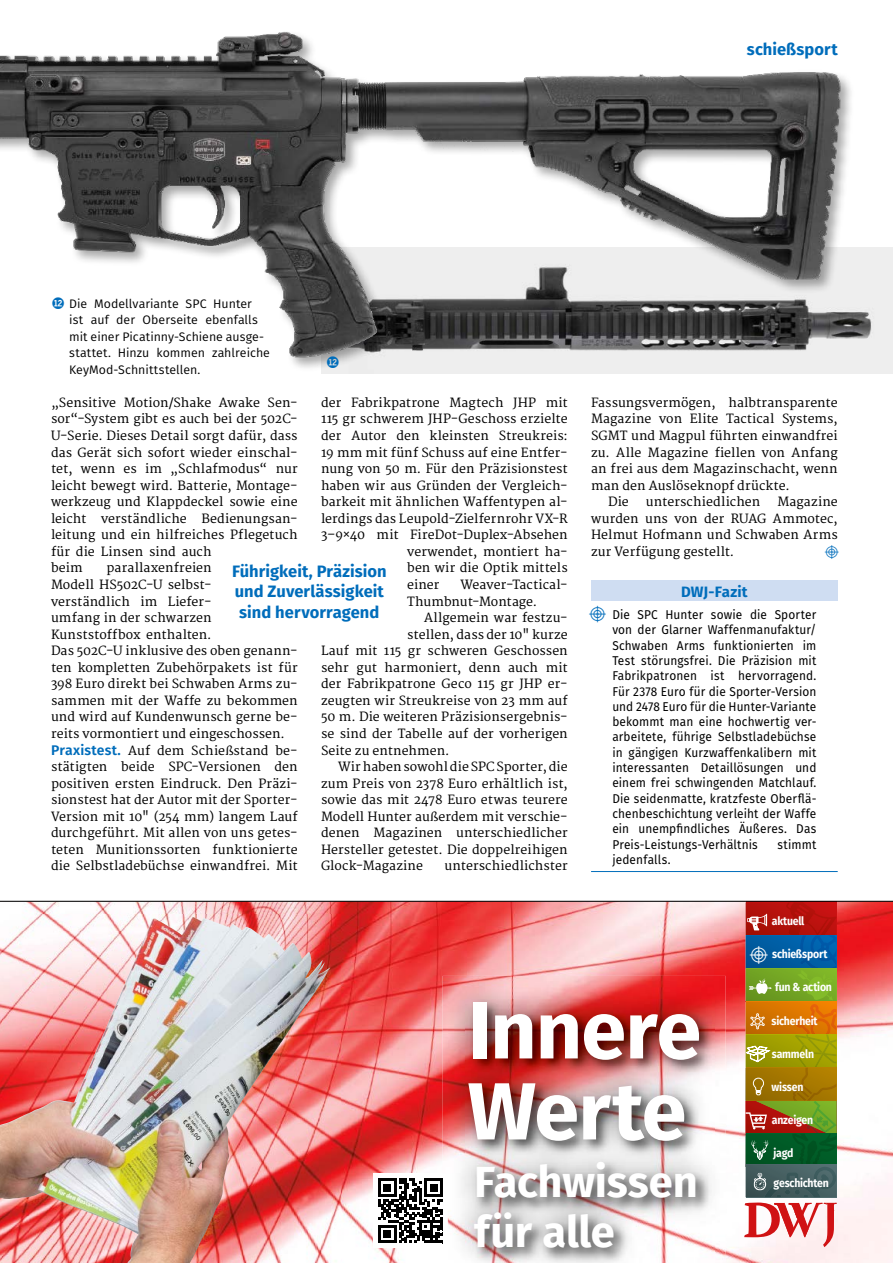
<style>
.page{position:relative;width:893px;height:1263px;background:#fff}
.page>*{position:absolute;margin:0;border:0;box-sizing:border-box;transform-origin:0 0}
.t1{font:700 81px/81px "Fira Sans";letter-spacing:-.015em;color:#fff}
.t2{font:700 43.5px/49.5px "Fira Sans";letter-spacing:-.005em;color:#fff}
.t3{font:19.5px "Poppi DWJ";color:#fff}
.t4{font:700 16.5px/20.5px "Fira Sans";letter-spacing:.005em;color:#006dbb}
.t5{font:16.5px "Nummer DWJ Nummer";color:#006dbb}
.t6{font:700 15px "Fira Sans";letter-spacing:.005em;color:#006dbb}
.t7{font:15px "Poppi DWJ";color:#006dbb}
.t8{font:12.75px/15.3px "Fira Sans";letter-spacing:.01em;color:#000;text-align:justify;scale:.93 1}
.t9{font:12.3px/16.5px "Merriweather";letter-spacing:.005em;color:#000}
.t10{font:12.3px/16.5px "Fira Sans";color:#000}
.t11{font:700 11.7px "Fira Sans";letter-spacing:-.02em;color:#fff;scale:.9 1}
.s1{font-family:"Nummer DWJ Nummer";font-size:16.5px;color:#006dbb}
.s2{font-family:"Fira Sans";font-weight:600;font-size:13.95px;color:#006dbb}
.s3{font-family:"Poppi DWJ";font-size:18px;color:#006dbb}
</style>
<div class="page">
<div style="left:591px;top:580px;width:247px;height:21px;background:#cfddf2"></div>
<hr style="left:591px;top:871px;width:247px;height:1px;background:#006dbb">
<img style="left:0;top:32px;width:893px;height:334px">
<img style="left:24px;top:902px;width:869px;height:361px">
<img style="left:24px;top:915px;width:317px;height:348px">
<img style="left:0;top:917px;width:330px;height:346px">
<svg style="left:744px;top:902px;width:93px;height:345px;background:#8a7643"></svg>
<div style="left:373px;top:1174px;width:75px;height:74px;background:#fff"></div>
<img style="left:443px;top:976px;width:283px;height:287px">
<img style="left:443px;top:1174px;width:5px;height:74px">
<svg style="left:378px;top:1178px;width:66px;height:65px"></svg>
<img style="left:466px;top:999px;width:248px;height:264px">
<hr style="left:0;top:901px;width:893px;height:1px;background:#000">
<h3 class="t4" style="left:747px;top:39px;width:92px">schießsport</h3>
<p class="t10" style="left:69px;top:295px;width:202px;text-indent:-18px"><span class="s1">e</span> Die Modellvariante SPC Hunter<br>ist auf der Oberseite ebenfalls mit einer Picatinny-Schiene ausge&shy;stattet. Hinzu kommen zahlreiche<br>KeyMod-Schnittstellen.</p>
<h3 class="t5" style="left:326px;top:353px;width:16px">e</h3>
<p class="t9" style="left:51px;top:395px;width:248px">„Sensitive Motion/Shake Awake Sen&shy;sor“-System gibt es auch bei der 502C-U-Serie. Dieses Detail sorgt dafür, dass das Gerät sich sofort wieder einschal&shy;tet, wenn es im „Schlafmodus“ nur leicht bewegt wird. Batterie, Montage&shy;werkzeug und Klappdeckel sowie eine leicht verständliche Bedienungsan&shy;leitung und ein hilfreiches Pflegetuch für die Linsen sind auch<br>beim</p>
<p class="t9" style="left:321px;top:395px;width:248px">der Fabrikpatrone Magtech JHP mit</p>
<p class="t9" style="left:321px;top:411px;width:248px">115 gr schwerem JHP-Geschoss erzielte</p>
<p class="t9" style="left:321px;top:428px;width:248px">der Autor den kleinsten Streukreis:</p>
<p class="t9" style="left:321px;top:444px;width:248px">19 mm mit fünf Schuss auf eine Entfer-</p>
<p class="t9" style="left:321px;top:461px;width:248px">nung von 50 m. Für den Präzisionstest</p>
<p class="t9" style="left:321px;top:477px;width:248px">haben wir aus Gründen der Vergleich-</p>
<p class="t9" style="left:321px;top:494px;width:248px">barkeit mit ähnlichen Waffentypen al-</p>
<p class="t9" style="left:321px;top:511px;width:248px">lerdings das Leupold-Zielfernrohr VX-R</p>
<p class="t9" style="left:321px;top:527px;width:248px">3–9×40 mit FireDot-Duplex-Absehen</p>
<p class="t9" style="left:407px;top:544px;width:162px">verwendet, montiert ha-</p>
<p class="t9" style="left:407px;top:560px;width:162px">ben wir die Optik mittels</p>
<p class="t9" style="left:407px;top:577px;width:34px">einer</p>
<p class="t9" style="left:51px;top:560px;width:248px;text-indent:55px">parallaxenfreien<br>Modell HS502C-U selbst-<br>verständlich im Liefer-<br>umfang in der schwarzen Kunststoffbox enthalten.<br>Das 502C-U inklusive des oben genann&shy;ten kompletten Zubehörpakets ist für 398 Euro direkt bei Schwaben Arms zu&shy;sammen mit der Waffe zu bekommen und wird auf Kundenwunsch gerne be&shy;reits vormontiert und eingeschossen.<br><span class="s2">Praxistest.</span> Auf dem Schießstand be&shy;stätigten beide SPC-Versionen den positiven ersten Eindruck. Den Präzi&shy;sionstest hat der Autor mit der Sporter-Version mit 10" (254 mm) langem Lauf durchgeführt. Mit allen von uns getes&shy;teten Munitionssorten funktionierte die Selbstladebüchse einwandfrei. Mit</p>
<h3 class="t4" style="left:232px;top:560px;width:156px">Führigkeit, Präzision und Zuverlässigkeit sind hervorragend</h3>
<p class="t9" style="left:407px;top:577px;width:162px;text-indent:53px">Weaver-Tactical-<br>Thumbnut-Montage.</p>
<p class="t9" style="left:424px;top:610px;width:145px">Allgemein war festzu-</p>
<p class="t9" style="left:407px;top:626px;width:162px">stellen, dass der 10" kurze</p>
<p class="t9" style="left:321px;top:643px;width:248px">Lauf mit 115 gr schweren Geschossen</p>
<p class="t9" style="left:321px;top:660px;width:248px">sehr gut harmoniert, denn auch mit</p>
<p class="t9" style="left:321px;top:676px;width:248px">der Fabrikpatrone Geco 115 gr JHP er-</p>
<p class="t9" style="left:321px;top:693px;width:248px">zeugten wir Streukreise von 23 mm auf</p>
<p class="t9" style="left:321px;top:709px;width:248px">50 m. Die weiteren Präzisionsergebnis-</p>
<p class="t9" style="left:321px;top:726px;width:248px">se sind der Tabelle auf der vorherigen</p>
<p class="t9" style="left:321px;top:742px;width:130px">Seite zu entnehmen.</p>
<p class="t9" style="left:338px;top:759px;width:231px">Wir haben sowohl die SPC Sporter, die</p>
<p class="t9" style="left:321px;top:775px;width:248px">zum Preis von 2378 Euro erhältlich ist,</p>
<p class="t9" style="left:321px;top:792px;width:248px">sowie das mit 2478 Euro etwas teurere</p>
<p class="t9" style="left:321px;top:809px;width:248px">Modell Hunter außerdem mit verschie-</p>
<p class="t9" style="left:321px;top:825px;width:248px">denen Magazinen unterschiedlicher</p>
<p class="t9" style="left:321px;top:842px;width:248px">Hersteller getestet. Die doppelreihigen</p>
<p class="t9" style="left:321px;top:858px;width:103px">Glock-Magazine</p>
<p class="t9" style="left:445px;top:858px;width:125px">unterschiedlichster</p>
<p class="t9" style="left:591px;top:395px;width:248px">Fassungsvermögen, halbtransparente</p>
<p class="t9" style="left:591px;top:411px;width:248px">Magazine von Elite Tactical Systems,</p>
<p class="t9" style="left:591px;top:428px;width:248px">SGMT und Magpul führten einwandfrei</p>
<p class="t9" style="left:591px;top:444px;width:248px">zu. Alle Magazine fiellen von Anfang</p>
<p class="t9" style="left:591px;top:461px;width:248px">an frei aus dem Magazinschacht, wenn</p>
<p class="t9" style="left:591px;top:477px;width:200px">man den Auslöseknopf drückte.</p>
<p class="t9" style="left:608px;top:494px;width:22px">Die</p>
<p class="t9" style="left:646px;top:494px;width:116px">unterschiedlichen</p>
<p class="t9" style="left:591px;top:494px;width:248px;text-align:justify;text-indent:186px">Magazine wurden uns von der RUAG Ammotec, Helmut Hofmann und Schwaben Arms zur Verfügung gestellt.</p>
<p class="t7" style="left:827px;top:543px;width:13px">X</p>
<p class="t6" style="left:681px;top:581px;width:68px">DWJ-Fazit</p>
<p class="t8" style="left:612px;top:607px;width:221px;text-indent:-21px"><span class="s3">X</span> Die SPC Hunter sowie die Sporter von der Glarner Waffenmanufaktur/ Schwaben Arms funktionierten im Test störungsfrei. Die Präzision mit Fabrikpatronen ist hervorragend.<br>Für 2378 Euro für die Sporter-Version und 2478 Euro für die Hunter-Variante bekommt man eine hochwertig ver&shy;arbeitete, führige Selbstladebüchse in gängigen Kurzwaffenkalibern mit interessanten Detaillösungen und einem frei schwingenden Matchlauf.<br>Die seidenmatte, kratzfeste Oberflä&shy;chenbeschichtung verleiht der Waffe ein unempfindliches Äußeres. Das Preis-Leistungs-Verhältnis</p>
<p class="t8" style="left:778px;top:836px;width:43px">stimmt</p>
<p class="t8" style="left:612px;top:852px;width:64px">jedenfalls.</p>
<p class="t11" style="left:772px;top:913px;width:38px">aktuell</p>
<p class="t11" style="left:772px;top:946px;width:63px">schießsport</p>
<h3 class="t3" style="left:770px;top:948px;width:19px;rotate:90deg">X</h3>
<h1 class="t1" style="left:468px;top:989px;width:235px">Innere<br>Werte</h1>
<h2 class="t2" style="left:474px;top:1157px;width:225px">Fachwissen für alle</h2>
<p class="t11" style="left:775px;top:979px;width:64px">fun &amp; action</p>
<p class="t11" style="left:772px;top:1012px;width:53px">sicherheit</p>
<p class="t11" style="left:772px;top:1045px;width:48px">sammeln</p>
<p class="t11" style="left:772px;top:1078px;width:37px">wissen</p>
<p class="t11" style="left:772px;top:1111px;width:47px">anzeigen</p>
<p class="t11" style="left:774px;top:1144px;width:24px">jagd</p>
<p class="t11" style="left:774px;top:1175px;width:63px">geschichten</p>
</div>
